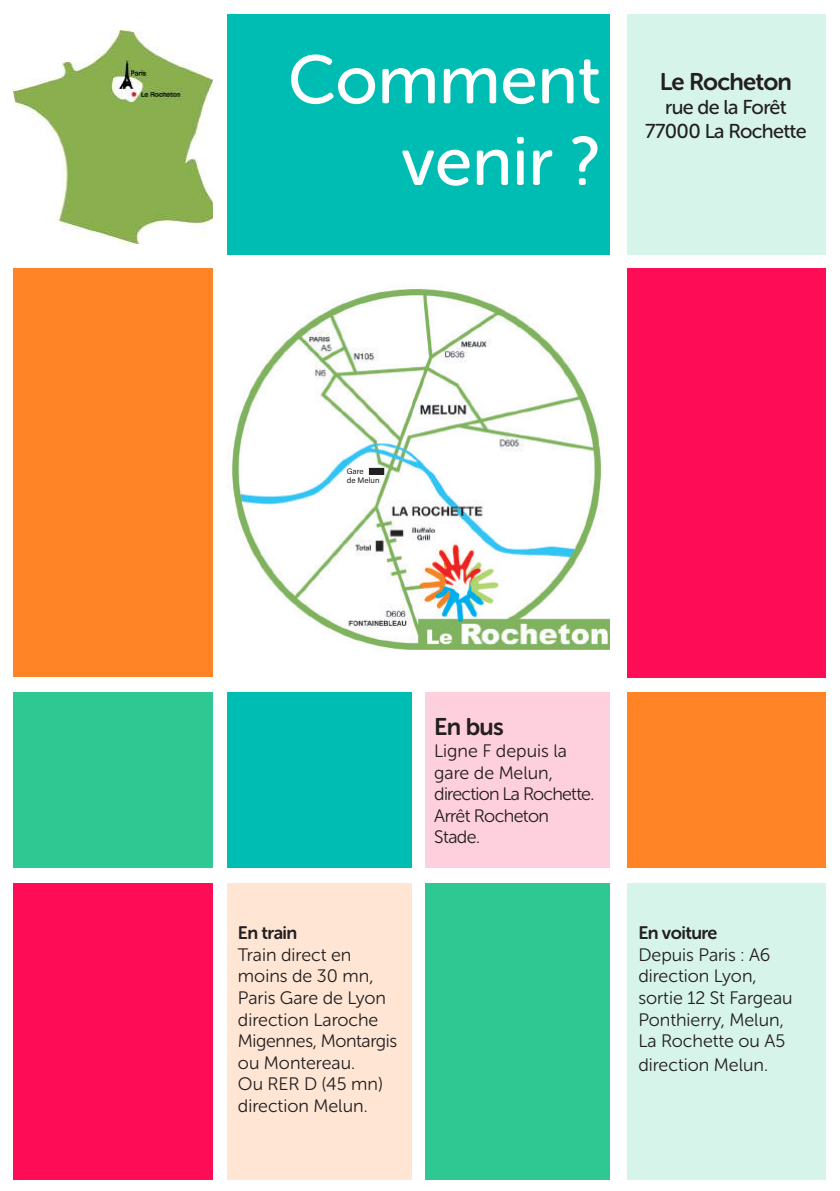
<style>
.page{position:relative;width:840px;height:1191px;background:#fff}
.page>*{position:absolute;margin:0;border:0;box-sizing:border-box;transform-origin:0 0}
.t1{font:68px/81.6px "Museo Sans Rounded 500";color:#fff;text-align:right}
.t2{font:24px "Museo Sans Rounded 700";letter-spacing:-.03em;color:#231f20}
.t3{font:20px/24px "Museo Sans Rounded 500";letter-spacing:-.03em;color:#231f20;text-align:center}
.t4{font:18px/21.6px "Museo Sans Rounded 300";color:#231f20}
.t5{font:18px/21.6px "Museo Sans Rounded 300";letter-spacing:-.03em;color:#231f20}
.t6{font:18px "Museo Sans Rounded 700";letter-spacing:-.03em;color:#231f20}
.t7{font:8px/9.6px "Acumin Pro";color:#231f20}
</style>
<div class="page">
<div style="left:626px;top:14px;width:199px;height:241px;background:#d6f4e9"></div>
<div style="left:14px;top:883px;width:199px;height:296px;background:#fe0d56"></div>
<div style="left:227px;top:883px;width:184px;height:296px;background:#ffe6d4"></div>
<div style="left:227px;top:14px;width:382px;height:241px;background:#00bdb4"></div>
<div style="left:14px;top:268px;width:199px;height:408px;background:#ff8425"></div>
<div style="left:626px;top:268px;width:199px;height:409px;background:#fe0d56"></div>
<div style="left:626px;top:692px;width:199px;height:175px;background:#ff8425"></div>
<div style="left:227px;top:692px;width:184px;height:175px;background:#00bdb4"></div>
<div style="left:424px;top:692px;width:185px;height:175px;background:#fecfdd"></div>
<div style="left:14px;top:692px;width:199px;height:175px;background:#2fc792"></div>
<div style="left:424px;top:883px;width:185px;height:296px;background:#2fc792"></div>
<div style="left:626px;top:883px;width:199px;height:296px;background:#d6f4e9"></div>
<img style="left:227px;top:285px;width:382px;height:366px">
<div style="left:361px;top:583px;width:38px;height:20px;background:#fff"></div>
<img style="left:14px;top:30px;width:199px;height:214px">
<div style="left:370px;top:469px;width:13px;height:5px;background:#231f20"></div>
<div style="left:369px;top:468px;width:15px;height:7px;border:2px solid #231f20"></div>
<h1 class="t1" style="left:288px;top:39px;width:314px">Comment venir ?</h1>
<h2 class="t2" style="left:659px;top:68px;width:133px">Le Rocheton</h2>
<p class="t3" style="left:645px;top:95px;width:163px">rue de la Forêt<br>77000 La Rochette</p>
<p class="t7" style="left:346px;top:466px;width:34px">Gare<br>de Melun</p>
<p class="t6" style="left:238px;top:922px;width:61px">En train</p>
<p class="t4" style="left:238px;top:944px;width:161px">Train direct en moins de 30 mn,<br>Paris Gare de Lyon direction Laroche<br>Migennes, Montargis ou Montereau.<br>Ou RER D (45 mn) direction Melun.</p>
<h2 class="t2" style="left:434px;top:713px;width:71px">En bus</h2>
<p class="t5" style="left:434px;top:740px;width:161px">Ligne F depuis la gare de Melun, direction La Rochette.<br>Arrêt Rocheton<br>Stade.</p>
<p class="t6" style="left:638px;top:922px;width:80px">En voiture</p>
<p class="t4" style="left:638px;top:944px;width:156px">Depuis Paris : A6 direction Lyon, sortie 12 St Fargeau<br>Ponthierry, Melun,<br>La Rochette ou A5</p>
<p class="t4" style="left:638px;top:1054px;width:131px">direction Melun.</p>
</div>
